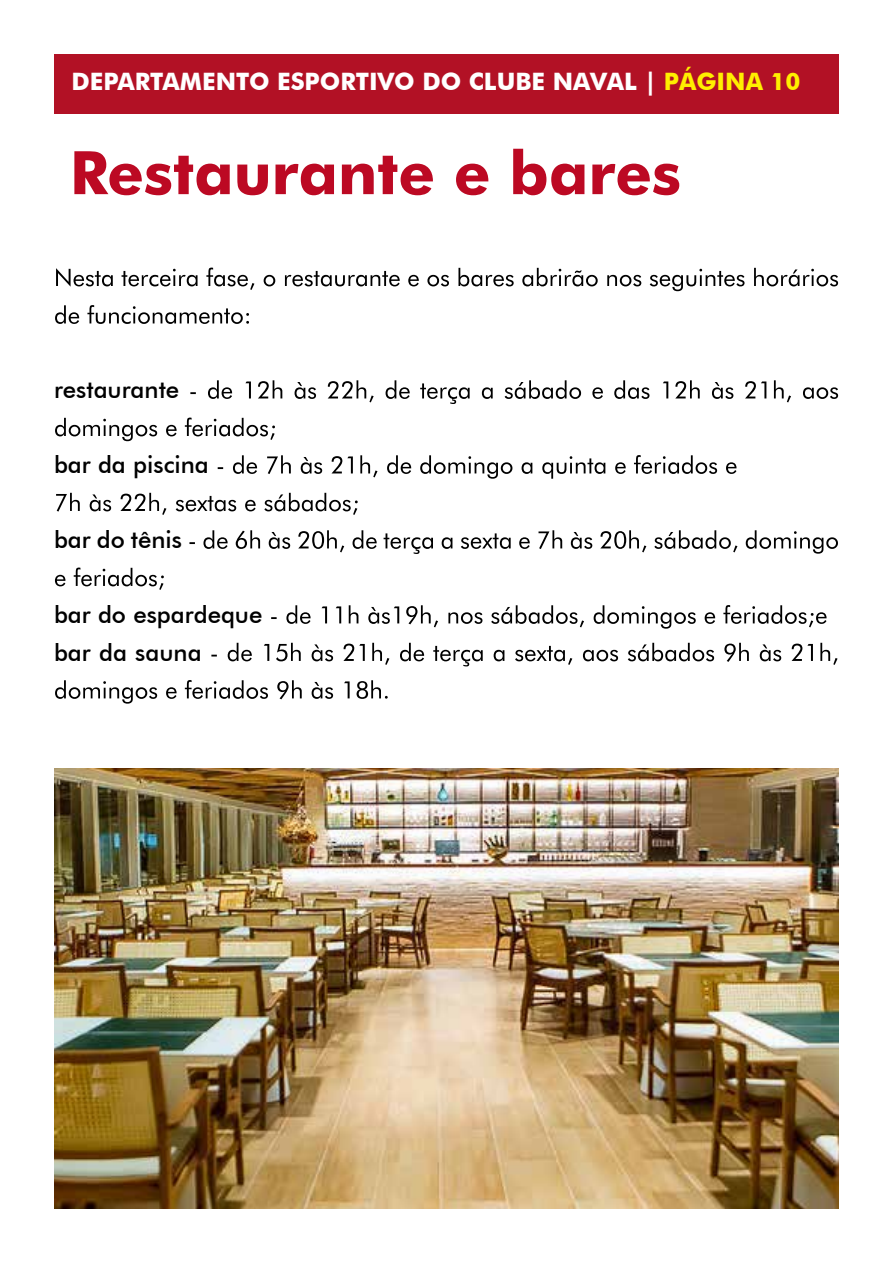
<style>
.page{position:relative;width:893px;height:1263px;background:#fff}
.page>*{position:absolute;margin:0;border:0;box-sizing:border-box;transform-origin:0 0}
.t1{font:700 60px "Futura BT";color:#bc0923}
.t2{font:500 24px/37.5px "Futura BT";color:#000}
.t3{font:700 24px "Futura BT";color:#fff}
.t4{font:700 22.5px "Futura BT";color:#fff}
.s1{font-size:22.5px}
.s2{color:#ffef00}
.s3{font-size:24px}
</style>
<div class="page">
<svg style="left:56px;top:268px;width:782px;height:23px"></svg>
<svg style="left:55px;top:305px;width:194px;height:19px"></svg>
<svg style="left:190px;top:380px;width:648px;height:24px"></svg>
<svg style="left:55px;top:418px;width:220px;height:23px"></svg>
<svg style="left:218px;top:455px;width:518px;height:24px"></svg>
<svg style="left:56px;top:493px;width:302px;height:22px"></svg>
<svg style="left:189px;top:530px;width:649px;height:24px"></svg>
<svg style="left:55px;top:567px;width:109px;height:23px"></svg>
<svg style="left:271px;top:605px;width:555px;height:24px"></svg>
<svg style="left:211px;top:643px;width:626px;height:23px"></svg>
<svg style="left:55px;top:680px;width:333px;height:24px"></svg>
<div style="left:54px;top:54px;width:785px;height:60px;background:#b21125"></div>
<img style="left:54px;top:769px;width:785px;height:439px">
<p class="t3" style="left:71px;top:66px;width:731px">DEP<span class="s1">ART</span> AMENTO ESPORTIVO DO CLUBE NAVAL | <span class="s2">PÁGINA 10</span></p>
<p class="t4" style="left:117px;top:66px;width:119px"><span class="s3">ART</span>AMENT</p>
<p class="t4" style="left:67px;top:69px;width:168px">DEPARTAMENT</p>
<h1 class="t1" style="left:70px;top:136px;width:613px">Restaurante e bares</h1>
<p class="t2" style="left:54px;top:371px;width:127px">restaurante</p>
<p class="t2" style="left:54px;top:446px;width:156px">bar da piscina</p>
<p class="t2" style="left:54px;top:521px;width:130px">bar do tênis</p>
<p class="t2" style="left:54px;top:596px;width:210px">bar do espardeque bar da sauna</p>
</div>
